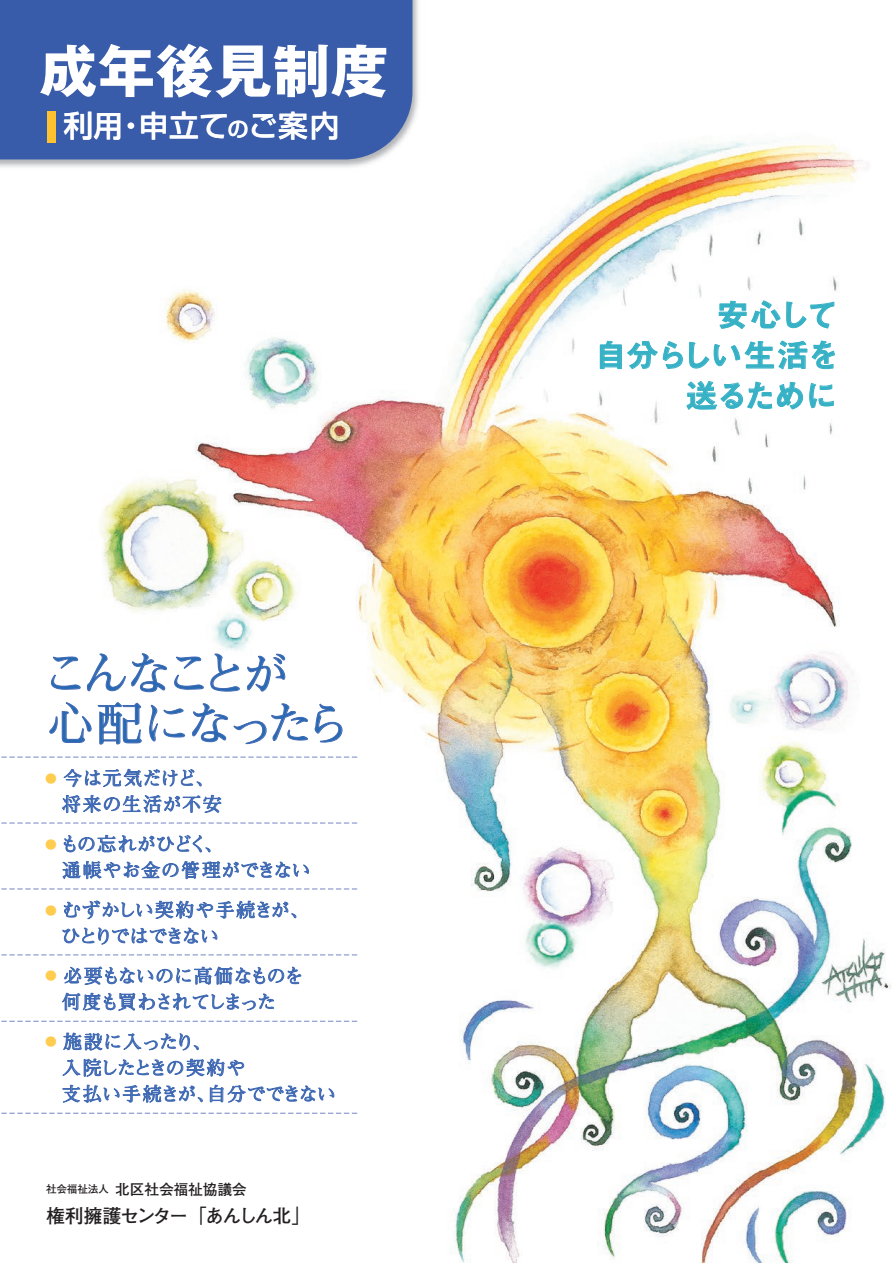
<style>
.page{position:relative;width:893px;height:1263px;background:#fff}
.page>*{position:absolute;margin:0;border:0;box-sizing:border-box;transform-origin:0 0}
.t1{font:700 57.45px "Gothic MB101 Pro";letter-spacing:.015em;color:#fff}
.t2{font:700 46.8px/49.9px "Futo Min A101 Pro";letter-spacing:-.125em;color:#2869b3}
.t3{font:31.95px/40.3px "Midashi Go Pro MB31";letter-spacing:-.055em;color:#36b1c5;text-align:right}
.t4{font:500 29.7px "Shin Go Pro";color:#fff}
.t5{font:700 19.2px "Futo Go B101 Pro";letter-spacing:-.095em;color:#231f20}
.t6{font:700 18.75px/26.1px "Futo Min A101 Pro";letter-spacing:.015em;color:#406ab4}
.t7{font:700 18.75px/26.1px "Futo Min A101 Pro";letter-spacing:-.055em;color:#406ab4;text-align:center}
.t8{font:700 18.75px/26.1px "Futo Min A101 Pro";letter-spacing:.035em;color:#406ab4}
.t9{font:700 18.75px/26.1px "Futo Min A101 Pro";letter-spacing:-.035em;color:#406ab4}
.t10{font:700 18.75px/26.1px "Futo Min A101 Pro";letter-spacing:.055em;color:#406ab4}
.t11{font:700 14.85px "Futo Go B101 Pro";letter-spacing:-.02em;color:#231f20}
.s1{font-size:21.3px}
.s2{font-size:11.7px;color:#fecc4e}
.s3{font-size:10.65px}
</style>
<div class="page">
<img style="left:0;top:0;width:891px;height:1263px">
<div style="left:0;top:0;width:412px;height:159px;background:#385caa"></div>
<svg style="left:51px;top:656px;width:30px;height:34px"></svg>
<svg style="left:87px;top:653px;width:80px;height:40px"></svg>
<svg style="left:174px;top:656px;width:30px;height:34px"></svg>
<svg style="left:210px;top:653px;width:30px;height:39px"></svg>
<svg style="left:247px;top:653px;width:39px;height:39px"></svg>
<svg style="left:49px;top:701px;width:93px;height:44px"></svg>
<svg style="left:149px;top:704px;width:36px;height:38px"></svg>
<svg style="left:191px;top:703px;width:117px;height:41px"></svg>
<svg style="left:314px;top:703px;width:29px;height:40px"></svg>
<svg style="left:64px;top:769px;width:138px;height:18px"></svg>
<svg style="left:62px;top:795px;width:159px;height:18px"></svg>
<svg style="left:64px;top:835px;width:146px;height:17px"></svg>
<svg style="left:62px;top:900px;width:234px;height:44px"></svg>
<svg style="left:64px;top:966px;width:237px;height:19px"></svg>
<svg style="left:62px;top:993px;width:212px;height:18px"></svg>
<svg style="left:63px;top:1032px;width:136px;height:18px"></svg>
<svg style="left:62px;top:1058px;width:272px;height:44px"></svg>
<svg style="left:0;top:756px;width:357px;height:2px"></svg>
<svg style="left:0;top:822px;width:357px;height:2px"></svg>
<svg style="left:0;top:861px;width:357px;height:29px"></svg>
<svg style="left:0;top:954px;width:357px;height:1px"></svg>
<svg style="left:0;top:1021px;width:357px;height:1px"></svg>
<svg style="left:0;top:1112px;width:357px;height:2px"></svg>
<div style="left:47px;top:111px;width:8px;height:32px;background:#fec231"></div>
<svg style="left:719px;top:300px;width:61px;height:29px"></svg>
<svg style="left:786px;top:302px;width:48px;height:26px"></svg>
<svg style="left:600px;top:341px;width:83px;height:28px"></svg>
<svg style="left:689px;top:341px;width:146px;height:28px"></svg>
<svg style="left:687px;top:381px;width:116px;height:28px"></svg>
<svg style="left:809px;top:383px;width:25px;height:25px"></svg>
<h1 class="t1" style="left:40px;top:23px;width:350px">成年後見制度</h1>
<h3 class="t4" style="left:63px;top:102px;width:278px">利用・申立て<span class="s1">の</span>ご案内</h3>
<h2 class="t2" style="left:43px;top:643px;width:310px">こんなことが<br>心配になったら</h2>
<p class="t10" style="left:62px;top:763px;width:161px;text-indent:-17px"><span class="s2">●</span> 今は元気だけど、将来の生活が不安</p>
<p class="t8" style="left:62px;top:829px;width:250px;text-indent:-17px"><span class="s2">●</span> もの忘れがひどく、<br>通帳やお金の管理ができない</p>
<p class="t9" style="left:61px;top:894px;width:249px;text-indent:-16px"><span class="s2">●</span> むずかしい契約や手続きが、ひとりではできない</p>
<p class="t7" style="left:45px;top:960px;width:260px"><span class="s2">●</span> 必要もないのに高価なものを何度も買わされてしまった</p>
<p class="t6" style="left:62px;top:1026px;width:275px;text-indent:-17px"><span class="s2">●</span> 施設に入ったり、<br>入院したときの契約や<br>支払い手続きが、自分でできない</p>
<p class="t11" style="left:46px;top:1177px;width:202px"><span class="s3">社会福祉法人</span> 北区社会福祉協議会</p>
<p class="t5" style="left:46px;top:1200px;width:266px">権利擁護センター「あんしん北」</p>
<h3 class="t3" style="left:595px;top:291px;width:246px">安心して<br>自分らしい生活を送るために</h3>
</div>
